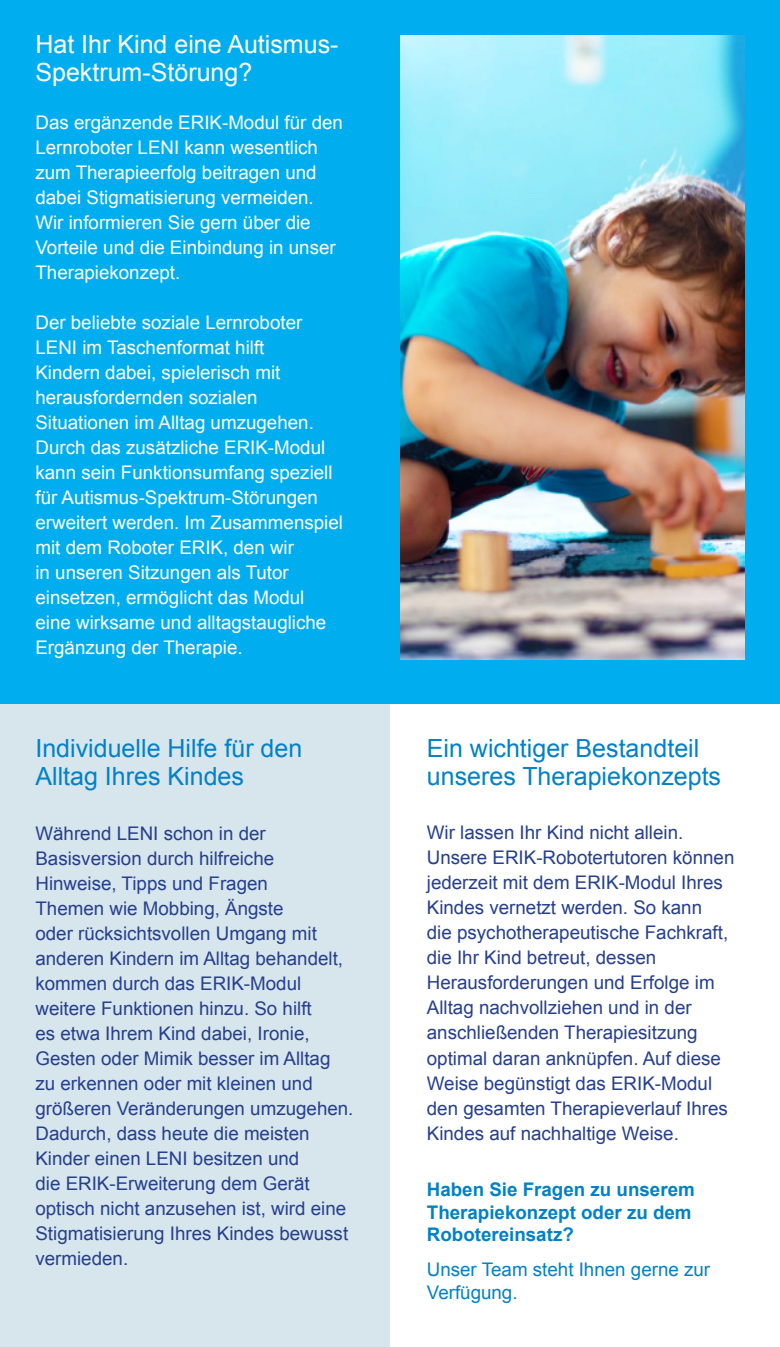
<style>
.page{position:relative;width:780px;height:1347px;background:#fff}
.page>*{position:absolute;margin:0;border:0;box-sizing:border-box;transform-origin:0 0}
.t1{font:25px/27.5px "Arial";color:#0081c8}
.t2{font:25px/27.5px "Arial";color:#fff}
.t3{font:18.75px/25px "Arial";color:#253f8e}
.t4{font:18.75px/25px "Arial";color:#fff}
.t5{font:700 18.75px/22.5px "Arial";color:#0081c8}
.t6{font:18.75px/22.5px "Arial";color:#0081c8}
</style>
<div class="page">
<div style="left:0;top:550px;width:390px;height:796px;background:#d7e5ec"></div>
<div style="left:0;top:0;width:780px;height:703px;background:#00aeef"></div>
<img style="left:400px;top:35px;width:344px;height:624px">
<h1 class="t2" style="left:35px;top:31px;width:304px">Hat Ihr Kind eine Autismus-<br>Spektrum-Störung?</h1>
<p class="t4" style="left:35px;top:110px;width:309px">Das ergänzende ERIK-Modul für den<br>Lernroboter LENI kann wesentlich zum Therapieerfolg beitragen und dabei Stigmatisierung vermeiden.<br>Wir informieren Sie gern über die<br>Vorteile und die Einbindung in unser<br>Therapiekonzept.</p>
<p class="t4" style="left:35px;top:310px;width:309px">Der beliebte soziale Lernroboter<br>LENI im Taschenformat hilft<br>Kindern dabei, spielerisch mit herausfordernden sozialen<br>Situationen im Alltag umzugehen.<br>Durch das zusätzliche ERIK-Modul kann sein Funktionsumfang speziell für Autismus-Spektrum-Störungen erweitert werden. Im Zusammenspiel mit dem Roboter ERIK, den wir<br>in unseren Sitzungen als Tutor einsetzen, ermöglicht das Modul eine wirksame und alltagstaugliche<br>Ergänzung der Therapie.</p>
<h1 class="t1" style="left:35px;top:735px;width:268px">Individuelle Hilfe für den<br>Alltag Ihres Kindes</h1>
<h1 class="t1" style="left:427px;top:735px;width:296px">Ein wichtiger Bestandteil unseres Therapiekonzepts</h1>
<p class="t3" style="left:35px;top:820px;width:319px">Während LENI schon in der<br>Basisversion durch hilfreiche<br>Hinweise, Tipps und Fragen<br>Themen wie Mobbing, Ängste<br>oder rücksichtsvollen Umgang mit anderen Kindern im Alltag behandelt, kommen durch das ERIK-Modul weitere Funktionen hinzu. So hilft<br>es etwa Ihrem Kind dabei, Ironie,<br>Gesten oder Mimik besser im Alltag zu erkennen oder mit kleinen und größeren Veränderungen umzugehen.<br>Dadurch, dass heute die meisten<br>Kinder einen LENI besitzen und<br>die ERIK-Erweiterung dem Gerät optisch nicht anzusehen ist, wird eine<br>Stigmatisierung Ihres Kindes bewusst vermieden.</p>
<p class="t3" style="left:427px;top:820px;width:309px">Wir lassen Ihr Kind nicht allein.<br>Unsere ERIK-Robotertutoren können jederzeit mit dem ERIK-Modul Ihres Kindes vernetzt werden. So kann<br>die psychotherapeutische Fachkraft, die Ihr Kind betreut, dessen Herausforderungen und Erfolge im Alltag nachvollziehen und in der anschließenden Therapiesitzung optimal daran anknüpfen. Auf diese Weise begünstigt das ERIK-Modul den gesamten Therapieverlauf Ihres Kindes auf nachhaltige Weise.</p>
<p class="t5" style="left:427px;top:1179px;width:269px">Haben Sie Fragen zu unserem<br>Therapiekonzept oder zu dem<br>Robotereinsatz?</p>
<p class="t6" style="left:427px;top:1258px;width:285px">Unser Team steht Ihnen gerne zur<br>Verfügung.</p>
</div>
